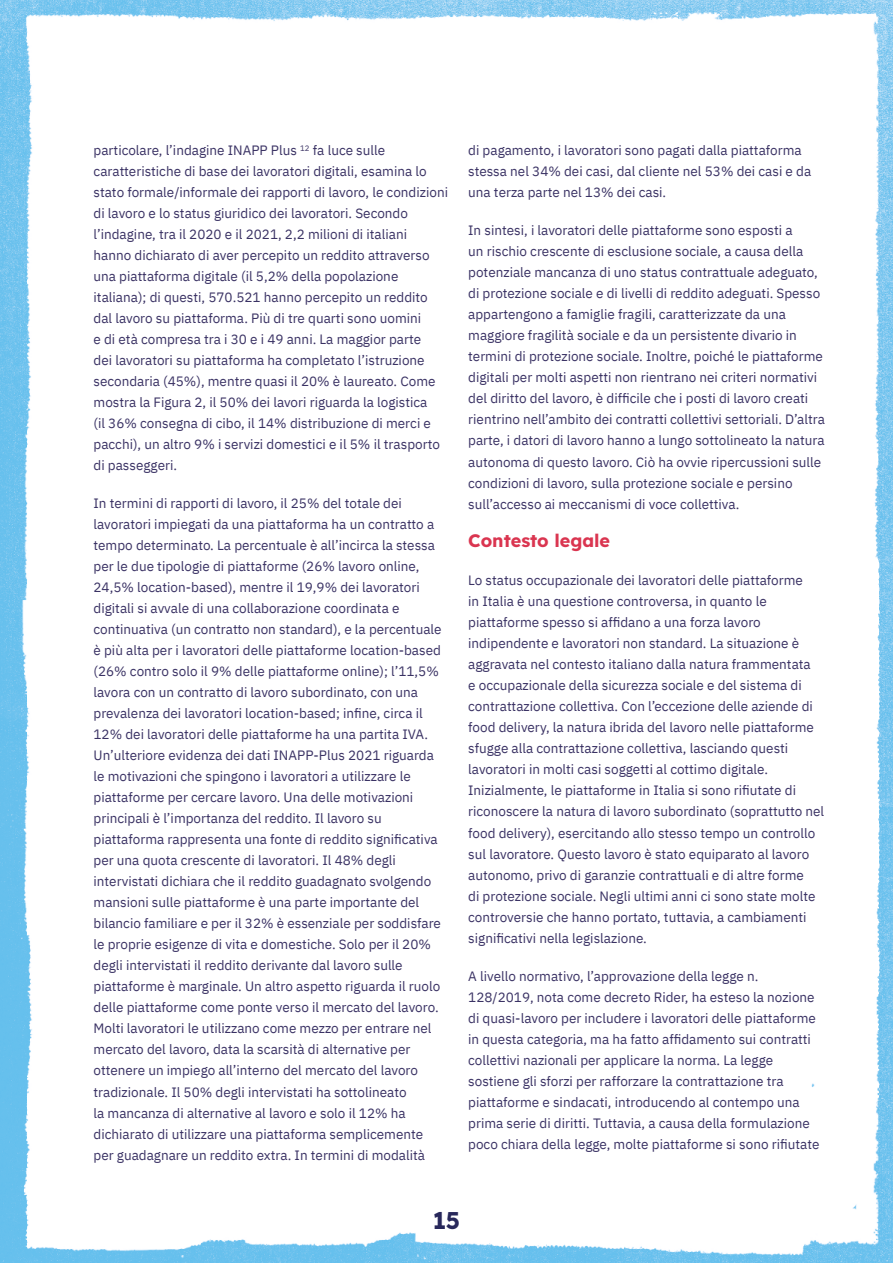
<style>
.page{position:relative;width:893px;height:1263px;background:#fff}
.page>*{position:absolute;margin:0;border:0;box-sizing:border-box;transform-origin:0 0}
.t1{font:700 24px "Lexend";color:#28285b}
.t2{font:700 18px "Lexend";color:#da3550}
.t3{font:13.5px/21px "IBM Plex Sans";color:#3a3264}
</style>
<div class="page">
<img style="left:0;top:0;width:893px;height:1263px">
<p class="t3" style="left:94px;top:139px;width:356px">particolare, l’indagine INAPP Plus <sup>12</sup> fa luce sulle caratteristiche di base dei lavoratori digitali, esamina lo stato formale/informale dei rapporti di lavoro, le condizioni di lavoro e lo status giuridico dei lavoratori. Secondo l’indagine, tra il 2020 e il 2021, 2,2 milioni di italiani hanno dichiarato di aver percepito un reddito attraverso una piattaforma digitale (il 5,2% della popolazione italiana); di questi, 570.521 hanno percepito un reddito dal lavoro su piattaforma. Più di tre quarti sono uomini<br>e di età compresa tra i 30 e i 49 anni. La maggior parte<br>dei lavoratori su piattaforma ha completato l’istruzione secondaria (45%), mentre quasi il 20% è laureato. Come mostra la Figura 2, il 50% dei lavori riguarda la logistica<br>(il 36% consegna di cibo, il 14% distribuzione di merci e pacchi), un altro 9% i servizi domestici e il 5% il trasporto di passeggeri.</p>
<p class="t3" style="left:94px;top:492px;width:350px">In termini di rapporti di lavoro, il 25% del totale dei lavoratori impiegati da una piattaforma ha un contratto a tempo determinato. La percentuale è all’incirca la stessa per le due tipologie di piattaforme (26% lavoro online, 24,5% location-based), mentre il 19,9% dei lavoratori digitali si avvale di una collaborazione coordinata e continuativa (un contratto non standard), e la percentuale è più alta per i lavoratori delle piattaforme location-based (26% contro solo il 9% delle piattaforme online); l’11,5% lavora con un contratto di lavoro subordinato, con una prevalenza dei lavoratori location-based; infine, circa il 12% dei lavoratori delle piattaforme ha una partita IVA.<br>Un’ulteriore evidenza dei dati INAPP-Plus 2021 riguarda le motivazioni che spingono i lavoratori a utilizzare le piattaforme per cercare lavoro. Una delle motivazioni principali è l’importanza del reddito. Il lavoro su piattaforma rappresenta una fonte di reddito significativa per una quota crescente di lavoratori. Il 48% degli intervistati dichiara che il reddito guadagnato svolgendo mansioni sulle piattaforme è una parte importante del bilancio familiare e per il 32% è essenziale per soddisfare le proprie esigenze di vita e domestiche. Solo per il 20% degli intervistati il reddito derivante dal lavoro sulle piattaforme è marginale. Un altro aspetto riguarda il ruolo delle piattaforme come ponte verso il mercato del lavoro.<br>Molti lavoratori le utilizzano come mezzo per entrare nel mercato del lavoro, data la scarsità di alternative per ottenere un impiego all’interno del mercato del lavoro tradizionale. Il 50% degli intervistati ha sottolineato<br>la mancanza di alternative al lavoro e solo il 12% ha dichiarato di utilizzare una piattaforma semplicemente per guadagnare un reddito extra. In termini di modalità</p>
<p class="t3" style="left:468px;top:139px;width:344px">di pagamento, i lavoratori sono pagati dalla piattaforma stessa nel 34% dei casi, dal cliente nel 53% dei casi e da una terza parte nel 13% dei casi.</p>
<p class="t3" style="left:468px;top:219px;width:358px">In sintesi, i lavoratori delle piattaforme sono esposti a<br>un rischio crescente di esclusione sociale, a causa della potenziale mancanza di uno status contrattuale adeguato, di protezione sociale e di livelli di reddito adeguati. Spesso appartengono a famiglie fragili, caratterizzate da una maggiore fragilità sociale e da un persistente divario in termini di protezione sociale. Inoltre, poiché le piattaforme digitali per molti aspetti non rientrano nei criteri normativi del diritto del lavoro, è difficile che i posti di lavoro creati rientrino nell’ambito dei contratti collettivi settoriali. D’altra parte, i datori di lavoro hanno a lungo sottolineato la natura autonoma di questo lavoro. Ciò ha ovvie ripercussioni sulle condizioni di lavoro, sulla protezione sociale e persino sull’accesso ai meccanismi di voce collettiva.</p>
<h2 class="t2" style="left:468px;top:527px;width:143px">Contesto legale</h2>
<p class="t3" style="left:468px;top:569px;width:357px">Lo status occupazionale dei lavoratori delle piattaforme<br>in Italia è una questione controversa, in quanto le piattaforme spesso si affidano a una forza lavoro indipendente e lavoratori non standard. La situazione è aggravata nel contesto italiano dalla natura frammentata<br>e occupazionale della sicurezza sociale e del sistema di contrattazione collettiva. Con l’eccezione delle aziende di food delivery, la natura ibrida del lavoro nelle piattaforme sfugge alla contrattazione collettiva, lasciando questi lavoratori in molti casi soggetti al cottimo digitale.<br>Inizialmente, le piattaforme in Italia si sono rifiutate di riconoscere la natura di lavoro subordinato (soprattutto nel food delivery), esercitando allo stesso tempo un controllo sul lavoratore. Questo lavoro è stato equiparato al lavoro autonomo, privo di garanzie contrattuali e di altre forme<br>di protezione sociale. Negli ultimi anni ci sono state molte controversie che hanno portato, tuttavia, a cambiamenti significativi nella legislazione.</p>
<p class="t3" style="left:468px;top:964px;width:353px">A livello normativo, l’approvazione della legge n.<br>128/2019, nota come decreto Rider, ha esteso la nozione di quasi-lavoro per includere i lavoratori delle piattaforme in questa categoria, ma ha fatto affidamento sui contratti collettivi nazionali per applicare la norma. La legge sostiene gli sforzi per rafforzare la contrattazione tra piattaforme e sindacati, introducendo al contempo una prima serie di diritti. Tuttavia, a causa della formulazione poco chiara della legge, molte piattaforme si sono rifiutate</p>
<h1 class="t1" style="left:433px;top:1202px;width:29px">15</h1>
</div>
